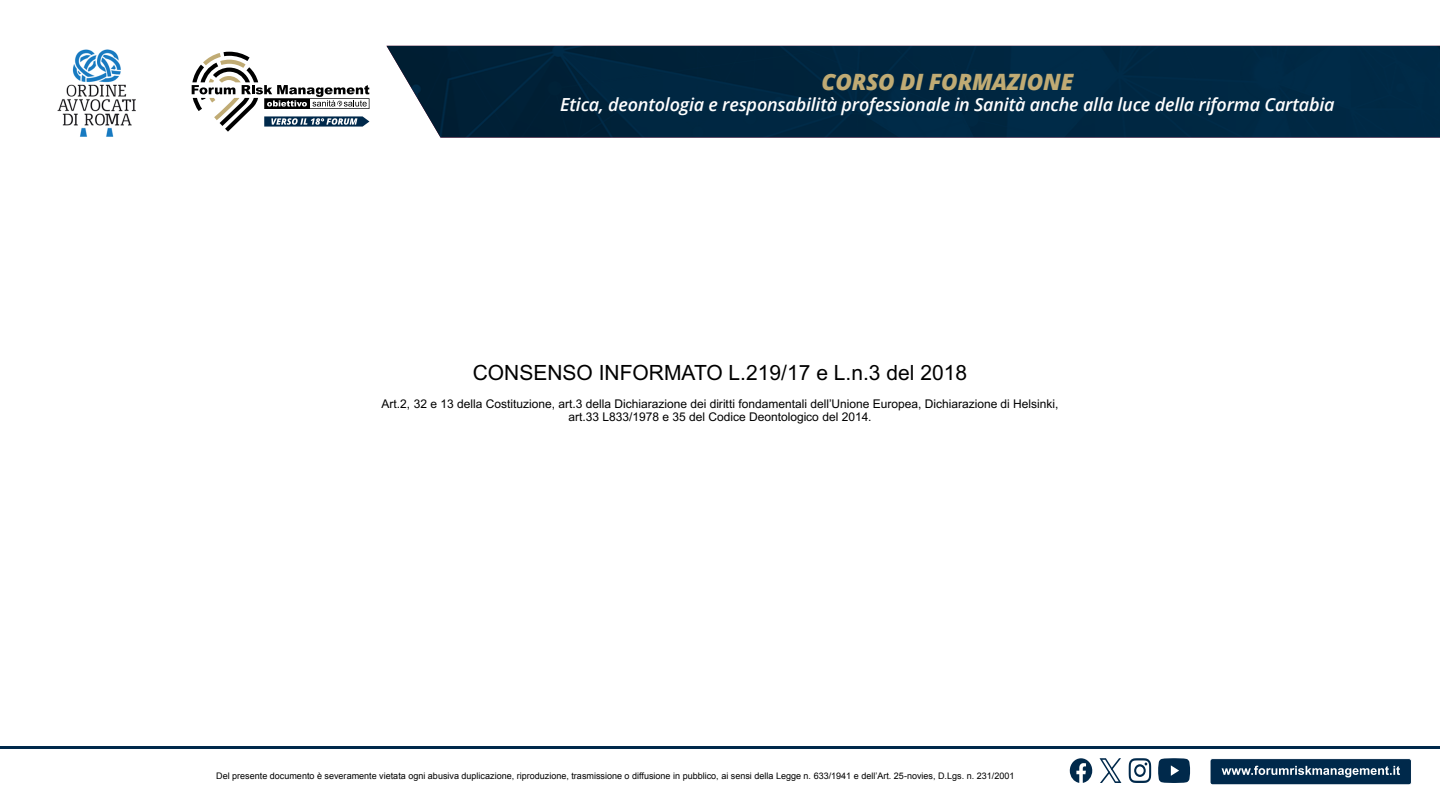
<style>
.page{position:relative;width:1440px;height:810px;background:#fff}
.page>*{position:absolute;margin:0;border:0;box-sizing:border-box;transform-origin:0 0}
.t1{font:italic 800 22.5px "Open Sans";letter-spacing:-.01em;color:#c0ab74}
.t2{font:21px "Arial";color:#000}
.t3{font:italic 600 18px "Open Sans";letter-spacing:-.01em;color:#fff}
.t4{font:12px/12.8px "Arial";color:#000;text-align:center}
.t5{font:9px "Arial";color:#000}
</style>
<div class="page">
<div style="left:1210px;top:759px;width:201px;height:26px;background:#00294b;border-radius:3px"></div>
<div style="left:1210px;top:758px;width:202px;height:27px;border:1px solid #fff;border-radius:3px"></div>
<svg style="left:1222px;top:766px;width:178px;height:11px"></svg>
<hr style="left:0;top:746px;width:1440px;height:3px;background:#00294b">
<img style="left:386px;top:46px;width:1054px;height:92px">
<img style="left:57px;top:49px;width:79px;height:88px">
<svg style="left:192px;top:52px;width:177px;height:80px"></svg>
<svg style="left:1129px;top:758px;width:22px;height:25px"></svg>
<svg style="left:1158px;top:758px;width:32px;height:25px"></svg>
<svg style="left:1070px;top:758px;width:22px;height:25px"></svg>
<svg style="left:1100px;top:758px;width:21px;height:25px"></svg>
<h1 class="t1" style="left:821px;top:64px;width:254px">CORSO DI FORMAZIONE</h1>
<h3 class="t3" style="left:560px;top:92px;width:776px">Etica, deontologia e responsabilità professionale in Sanità anche alla luce della riforma Cartabia</h3>
<p class="t2" style="left:473px;top:358px;width:496px">CONSENSO INFORMATO L.219/17 e L.n.3 del 2018</p>
<p class="t4" style="left:382px;top:397px;width:678px">Art.2, 32 e 13 della Costituzione, art.3 della Dichiarazione dei diritti fondamentali dell’Unione Europea, Dichiarazione di Helsinki, art.33 L833/1978 e 35 del Codice Deontologico del 2014.</p>
<p class="t5" style="left:216px;top:770px;width:800px">Del presente documento è severamente vietata ogni abusiva duplicazione, riproduzione, trasmissione o diffusione in pubblico, ai sensi della Legge n. 633/1941 e dell’Art. 25-novies, D.Lgs. n. 231/2001</p>
</div>
